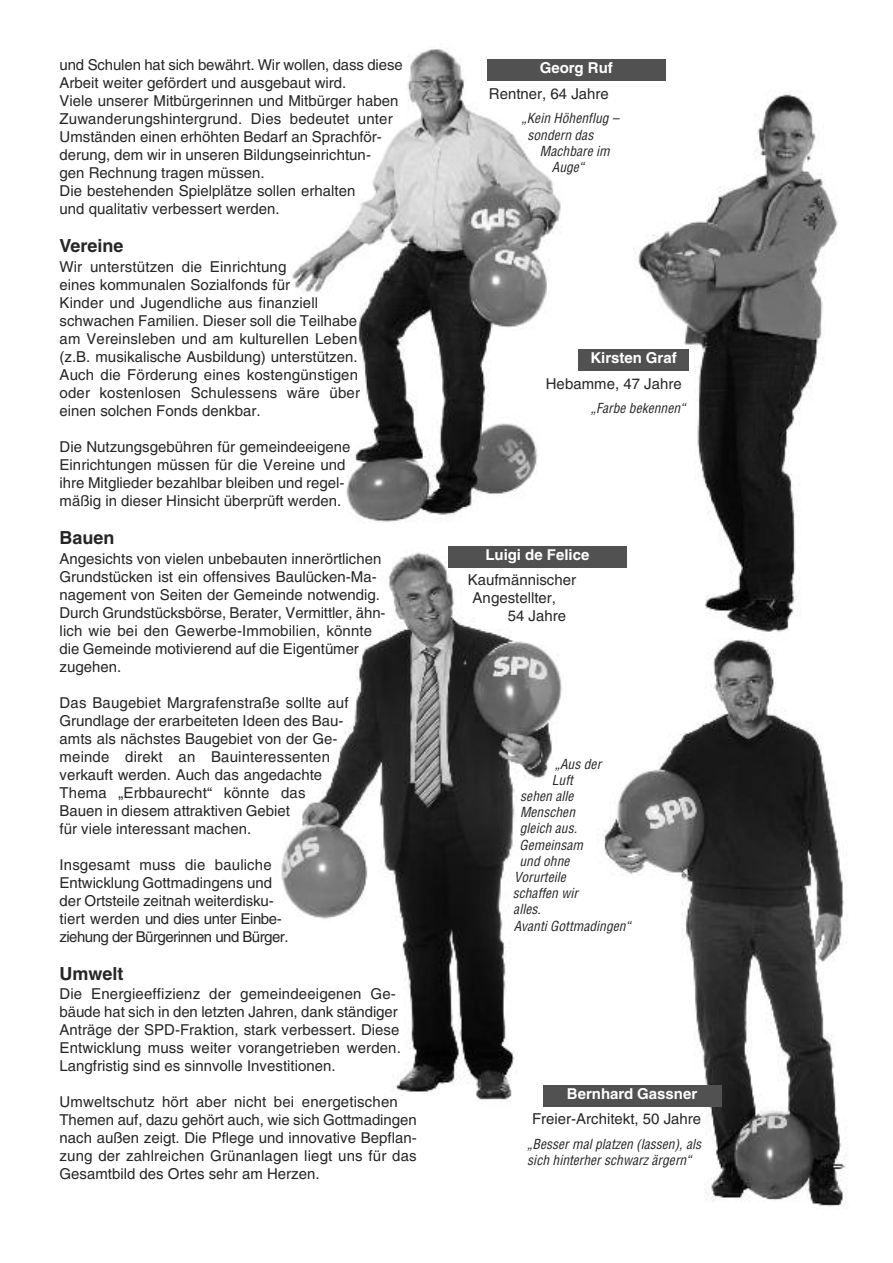
<style>
.page{position:relative;width:893px;height:1263px;background:#fff}
.page>*{position:absolute;margin:0;border:0;box-sizing:border-box;transform-origin:0 0}
.t1{font:700 18px "Helvetica";color:#272627}
.t2{font:15px/18px "Helvetica";color:#272627}
.t3{font:700 15px "Helvetica";color:#fff}
.t4{font:italic condensed 13.5px/16.2px "Helvetica";letter-spacing:.005em;color:#272627}
</style>
<div class="page">
<img style="left:634px;top:94px;width:204px;height:538px">
<img style="left:292px;top:44px;width:278px;height:479px">
<img style="left:281px;top:552px;width:286px;height:555px">
<div style="left:448px;top:546px;width:179px;height:21px;background:#525152"></div>
<div style="left:487px;top:60px;width:179px;height:21px;background:#525152"></div>
<img style="left:585px;top:639px;width:262px;height:568px">
<div style="left:543px;top:1085px;width:178px;height:21px;background:#525152"></div>
<div style="left:578px;top:349px;width:111px;height:21px;background:#525152"></div>
<p class="t2" style="left:60px;top:56px;width:345px">und Schulen hat sich bewährt. Wir wollen, dass diese Arbeit weiter gefördert und ausgebaut wird.<br>Viele unserer Mitbürgerinnen und Mitbürger haben Zuwanderungshintergrund. Dies bedeutet unter Umständen einen erhöhten Bedarf an Sprachför&shy;derung, dem wir in unseren Bildungseinrichtun-<br>gen Rechnung tragen müssen.<br>Die bestehenden Spielplätze sollen erhalten<br>und qualitativ verbessert werden.</p>
<p class="t1" style="left:60px;top:240px;width:66px">Vereine</p>
<p class="t2" style="left:60px;top:258px;width:302px">Wir unterstützen die Einrichtung<br>eines kommunalen Sozialfonds für<br>Kinder und Jugendliche aus finanziell schwachen Familien. Dieser soll die Teilhabe am Vereinsleben und am kulturellen Leben (z.B. musikalische Ausbildung) unterstützen.<br>Auch die Förderung eines kostengünstigen oder kostenlosen Schulessens wäre über einen solchen Fonds denkbar.</p>
<p class="t2" style="left:60px;top:438px;width:292px">Die Nutzungsgebühren für gemeindeeigene Einrichtungen müssen für die Vereine und ihre Mitglieder bezahlbar bleiben und regel&shy;mäßig in dieser Hinsicht überprüft werden.</p>
<p class="t1" style="left:60px;top:531px;width:56px">Bauen</p>
<p class="t2" style="left:60px;top:549px;width:327px">Angesichts von vielen unbebauten innerörtlichen Grundstücken ist ein offensives Baulücken-Ma&shy;nagement von Seiten der Gemeinde notwendig.<br>Durch Grundstücksbörse, Berater, Vermittler, ähn&shy;lich wie bei den Gewerbe-Immobilien, könnte die Gemeinde motivierend auf die Eigentümer zugehen.</p>
<p class="t2" style="left:60px;top:693px;width:291px">Das Baugebiet Margrafenstraße sollte auf Grundlage der erarbeiteten Ideen des Bau&shy;amts als nächstes Baugebiet von der Ge&shy;meinde direkt an Bauinteressenten verkauft werden. Auch das angedachte Thema „Erbbaurecht“ könnte das Bauen in diesem attraktiven Gebiet<br>für viele interessant machen.</p>
<p class="t2" style="left:60px;top:855px;width:230px">Insgesamt muss die bauliche Entwicklung Gottmadingens und der Ortsteile zeitnah weiterdisku&shy;tiert werden und dies unter Einbe&shy;ziehung der Bürgerinnen und Bürger.</p>
<p class="t1" style="left:60px;top:967px;width:65px">Umwelt</p>
<p class="t2" style="left:60px;top:985px;width:343px">Die Energieeffizienz der gemeindeeigenen Ge&shy;bäude hat sich in den letzten Jahren, dank ständiger Anträge der SPD-Fraktion, stark verbessert. Diese Entwicklung muss weiter vorangetrieben werden.<br>Langfristig sind es sinnvolle Investitionen.</p>
<p class="t2" style="left:60px;top:1093px;width:359px">Umweltschutz hört aber nicht bei energetischen Themen auf, dazu gehört auch, wie sich Gottmadingen nach außen zeigt. Die Pflege und innovative Bepflan&shy;zung der zahlreichen Grünanlagen liegt uns für das Gesamtbild des Ortes sehr am Herzen.</p>
<p class="t3" style="left:540px;top:63px;width:75px">Georg Ruf</p>
<p class="t2" style="left:489px;top:85px;width:122px">Rentner, 64 Jahre</p>
<p class="t4" style="left:527px;top:111px;width:93px;text-indent:-6px">„Kein Höhenflug – sondern das</p>
<p class="t4" style="left:552px;top:143px;width:59px;text-indent:-12px">Machbare im<br>Auge“</p>
<p class="t3" style="left:590px;top:352px;width:88px">Kirsten Graf</p>
<p class="t2" style="left:546px;top:375px;width:137px">Hebamme, 47 Jahre</p>
<p class="t4" style="left:591px;top:401px;width:96px">„Farbe bekennen“</p>
<p class="t3" style="left:485px;top:549px;width:105px">Luigi de Felice</p>
<p class="t2" style="left:473px;top:571px;width:105px;text-indent:-5px">Kaufmännischer<br>Angestellter,</p>
<p class="t2" style="left:508px;top:607px;width:60px">54 Jahre</p>
<p class="t4" style="left:555px;top:756px;width:48px">„Aus der</p>
<p class="t4" style="left:552px;top:772px;width:23px">Luft</p>
<p class="t4" style="left:520px;top:788px;width:55px">sehen alle</p>
<p class="t4" style="left:520px;top:804px;width:57px">Menschen</p>
<p class="t4" style="left:520px;top:821px;width:59px">gleich aus.</p>
<p class="t4" style="left:520px;top:837px;width:65px">Gemeinsam</p>
<p class="t4" style="left:519px;top:853px;width:52px">und ohne</p>
<p class="t4" style="left:514px;top:869px;width:53px">Vorurteile</p>
<p class="t4" style="left:513px;top:885px;width:67px">schaffen wir</p>
<p class="t4" style="left:513px;top:902px;width:29px">alles.</p>
<p class="t4" style="left:514px;top:918px;width:119px">Avanti Gottmadingen“</p>
<p class="t3" style="left:567px;top:1088px;width:132px">Bernhard Gassner</p>
<p class="t2" style="left:532px;top:1110px;width:171px">Freier-Architekt, 50 Jahre</p>
<p class="t4" style="left:527px;top:1136px;width:175px">„Besser mal platzen (lassen), als sich hinterher schwarz ärgern“</p>
</div>
